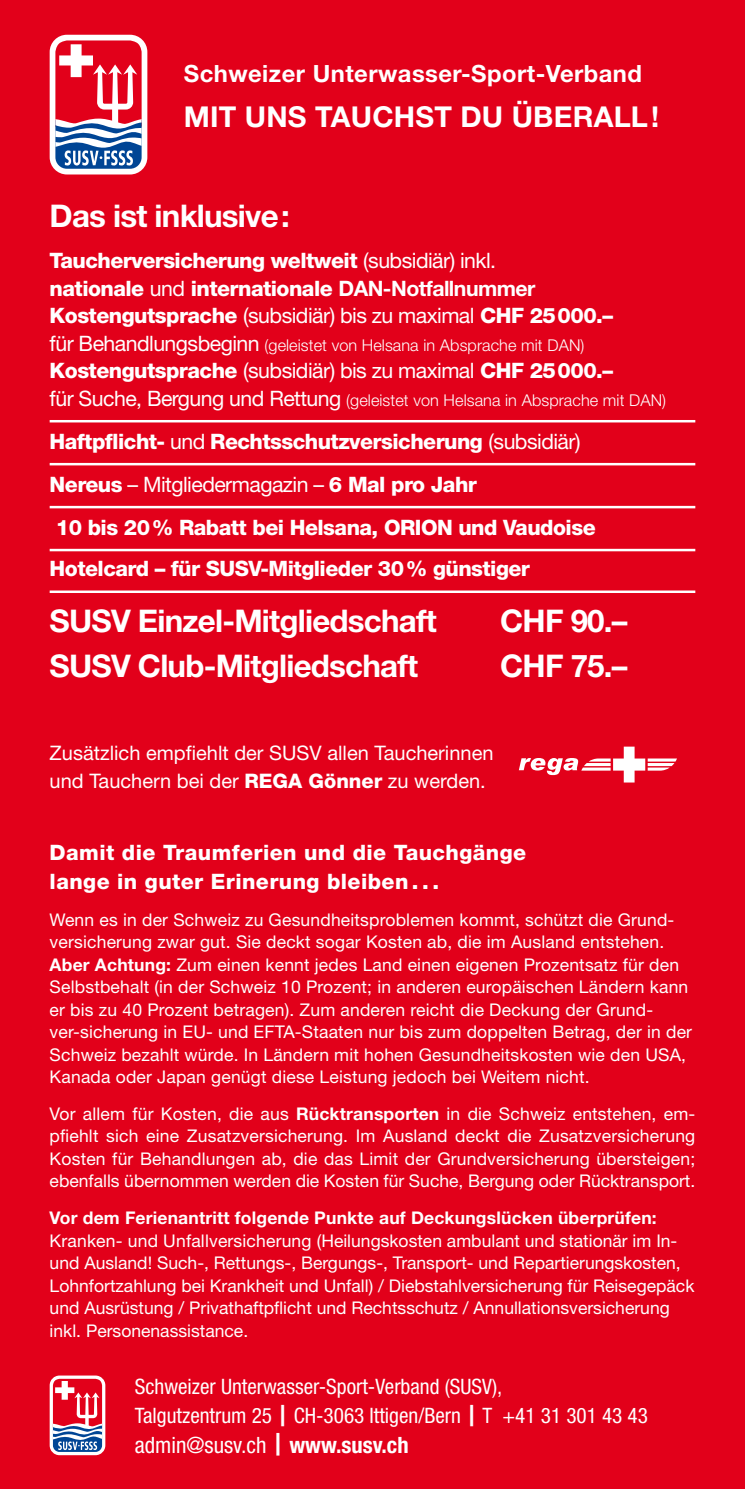
<style>
.page{position:relative;width:745px;height:1489px;background:#fff}
.page>*{position:absolute;margin:0;border:0;box-sizing:border-box;transform-origin:0 0}
.t1{font:700 31.25px "Helvetica Neue";letter-spacing:-.025em;color:#fff}
.t2{font:700 28.75px "Helvetica Neue";letter-spacing:.01em;color:#fff}
.t3{font:700 23.75px "Helvetica Neue";letter-spacing:.02em;color:#fff}
.t4{font:condensed 22.5px "Helvetica Neue";color:#fff}
.t5{font:800 21.25px/42.5px "Helvetica Neue";letter-spacing:-.025em;color:#fff}
.t6{font:condensed 21.25px/29.2px "Helvetica Neue";color:#fff}
.t7{font:800 21.25px/28.8px "Helvetica Neue";letter-spacing:.02em;color:#fff}
.t8{font:20px/27.5px "Helvetica Neue";color:#fff}
.t9{font:17.5px/22.5px "Helvetica Neue";letter-spacing:.01em;color:#fff}
.t10{font:700 17.5px "Helvetica Neue";letter-spacing:.01em;color:#fff}
.t11{font:300 16.25px "Helvetica Neue";letter-spacing:.005em;color:#fff}
.s1{font-weight:400}
.s2{font-weight:700}
.s3{font-weight:400;font-size:21.25px}
.s4{font-weight:800}
.s5{font-family:"Linotype Syntax";font-weight:700;font-stretch:normal}
</style>
<div class="page">
<div style="left:0;top:0;width:744px;height:1488px;background:#e2001a"></div>
<hr style="left:50px;top:420px;width:644px;height:2px;background:#fff">
<hr style="left:50px;top:463px;width:644px;height:2px;background:#fff">
<hr style="left:50px;top:506px;width:644px;height:2px;background:#fff">
<hr style="left:50px;top:549px;width:644px;height:2px;background:#fff">
<hr style="left:50px;top:590px;width:644px;height:3px;background:#fff">
<div style="left:50px;top:35px;width:97px;height:139px;background:#fff;border-radius:17px"></div>
<svg style="left:55px;top:40px;width:86px;height:129px"></svg>
<svg style="left:519px;top:746px;width:157px;height:36px"></svg>
<svg style="left:50px;top:1375px;width:55px;height:79px"></svg>
<svg style="left:53px;top:1378px;width:49px;height:73px"></svg>
<h3 class="t3" style="left:184px;top:59px;width:459px">Schweizer Unterwasser-Sport-Verband</h3>
<h2 class="t2" style="left:184px;top:99px;width:476px">MIT UNS TAUCHST DU ÜBERALL!</h2>
<h1 class="t1" style="left:50px;top:196px;width:241px">Das ist inklusive:</h1>
<p class="t5" style="left:50px;top:247px;width:564px;line-height:27.5px">Taucherversicherung weltweit <span class="s1">(subsidiär) inkl.<br></span>nationale <span class="s1">und</span> internationale <span class="s2">DAN-Notfallnummer<br></span>Kostengutsprache <span class="s1">(subsidiär) bis zu maximal</span> CHF 25000.–</p>
<p class="t11" style="left:50px;top:335px;width:536px"><span class="s3">für Behandlungsbeginn</span> (geleistet von Helsana in Absprache mit DAN)</p>
<p class="t5" style="left:50px;top:349px;width:564px">Kostengutsprache <span class="s1">(subsidiär) bis zu maximal</span> CHF 25000.–</p>
<p class="t11" style="left:50px;top:390px;width:617px"><span class="s3">für Suche, Bergung und Rettung</span> (geleistet von Helsana in Absprache mit DAN)</p>
<p class="t5" style="left:50px;top:420px;width:547px">Haftpflicht- <span class="s1">und</span> Rechtsschutzversicherung <span class="s1">(subsidiär)<br></span>Nereus <span class="s1">– Mitgliedermagazin –</span> 6 Mal pro Jahr<br>10 bis 20% Rabatt bei Helsana, ORION und Vaudoise Hotelcard – für SUSV-Mitglieder 30% günstiger</p>
<h1 class="t1" style="left:50px;top:601px;width:388px">SUSV Einzel-Mitgliedschaft</h1>
<h1 class="t1" style="left:500px;top:601px;width:129px">CHF 90.–</h1>
<h1 class="t1" style="left:50px;top:646px;width:369px">SUSV Club-Mitgliedschaft</h1>
<h1 class="t1" style="left:500px;top:646px;width:129px">CHF 75.–</h1>
<p class="t8" style="left:50px;top:739px;width:445px">Zusätzlich empfiehlt der SUSV allen Taucherinnen und Tauchern bei der <span class="s4">REGA Gönner</span> zu werden.</p>
<p class="t7" style="left:50px;top:838px;width:477px">Damit die Traumferien und die Tauchgänge lange in guter Erinerung bleiben . . .</p>
<p class="t9" style="left:50px;top:907px;width:643px">Wenn es in der Schweiz zu Gesundheitsproblemen kommt, schützt die Grund&shy;versicherung zwar gut. Sie deckt sogar Kosten ab, die im Ausland entstehen.<br><span class="s2">Aber Achtung:</span> Zum einen kennt jedes Land einen eigenen Prozentsatz für den Selbstbehalt (in der Schweiz 10 Prozent; in anderen europäischen Ländern kann er bis zu 40 Prozent betragen). Zum anderen reicht die Deckung der Grund&shy;ver-sicherung in EU- und EFTA-Staaten nur bis zum doppelten Betrag, der in der Schweiz bezahlt würde. In Ländern mit hohen Gesundheitskosten wie den USA, Kanada oder Japan genügt diese Leistung jedoch bei Weitem nicht.</p>
<p class="t9" style="left:50px;top:1101px;width:646px;text-align:justify">Vor allem für Kosten, die aus <span class="s2">Rücktransporten</span> in die Schweiz entstehen, em&shy;pfiehlt sich eine Zusatzversicherung. Im Ausland deckt die Zusatzversicherung Kosten für Behandlungen ab, die das Limit der Grundversicherung übersteigen; ebenfalls übernommen werden die Kosten für Suche, Bergung oder Rücktransport.</p>
<p class="t10" style="left:50px;top:1206px;width:608px">Vor dem Ferienantritt folgende Punkte auf Deckungslücken überprüfen:</p>
<p class="t9" style="left:50px;top:1228px;width:646px">Kranken- und Unfallversicherung (Heilungskosten ambulant und stationär im In&shy;und Ausland! Such-, Rettungs-, Bergungs-, Transport- und Repartierungskosten, Lohnfortzahlung bei Krankheit und Unfall) / Diebstahlversicherung für Reisegepäck und Ausrüstung / Privathaftpflicht und Rechtsschutz / Annullationsversicherung inkl. Personenassistance.</p>
<p class="t6" style="left:135px;top:1371px;width:514px">Schweizer Unterwasser-Sport-Verband (SUSV),<br>Talgutzentrum 25 <span class="s5">|</span> CH-3063 Ittigen/Bern <span class="s5">|</span> T +41 31 301 43 43</p>
<p class="t4" style="left:135px;top:1431px;width:275px">admin@susv.ch <span class="s5">|</span> <span class="s2">www.susv.ch</span></p>
</div>
